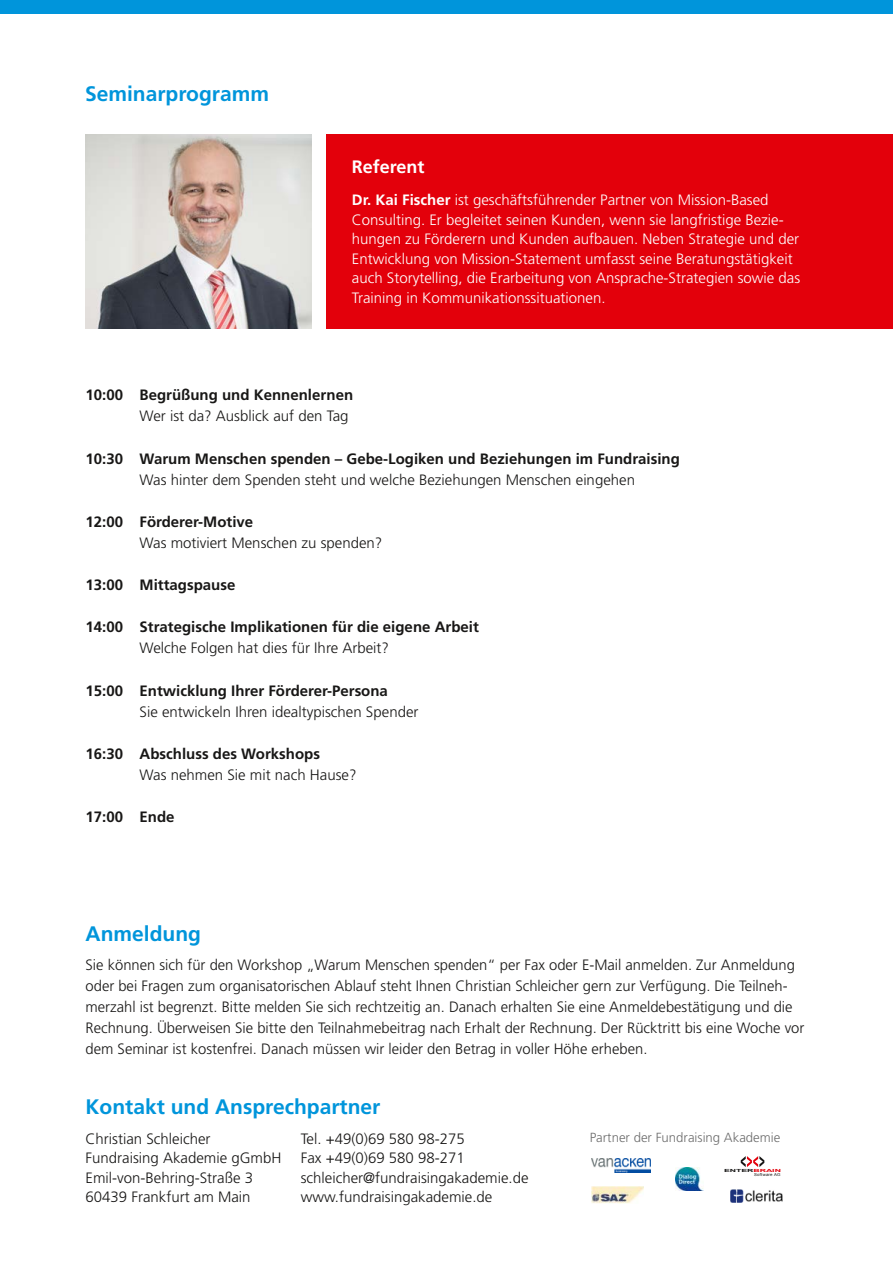
<style>
.page{position:relative;width:893px;height:1263px;background:#fff}
.page>*{position:absolute;margin:0;border:0;box-sizing:border-box;transform-origin:0 0}
.t1{font:700 21px "Frutiger LT";color:#0095db}
.t2{font:700 18px "Frutiger LT";color:#fff}
.t3{font:300 15px/19.5px "Frutiger LT";color:#181716}
.t4{font:300 15px/19.5px "Frutiger LT";color:#fff}
.t5{font:700 15px "Frutiger LT";color:#181716}
.t6{font:300 13.2px "Frutiger LT";color:#6e6e6e}
.t7{font:700 4.2px "Arial";letter-spacing:-.01em;color:#181716;scale:2.08 1}
.t8{font:4.05px "Arial";letter-spacing:.05em;color:#181716;scale:1.06 1}
.s1{font-weight:700}
.s2{color:#e3000b}
</style>
<div class="page">
<div style="left:0;top:0;width:893px;height:14px;background:#0095db"></div>
<div style="left:326px;top:134px;width:567px;height:194px;background:#e3000b"></div>
<img style="left:86px;top:134px;width:226px;height:194px">
<img style="left:676px;top:1168px;width:27px;height:22px">
<svg style="left:741px;top:1156px;width:23px;height:11px"></svg>
<img style="left:591px;top:1187px;width:52px;height:16px">
<img style="left:591px;top:1159px;width:59px;height:13px">
<img style="left:730px;top:1189px;width:52px;height:13px">
<h1 class="t1" style="left:85px;top:81px;width:186px">Seminarprogramm</h1>
<p class="t2" style="left:352px;top:156px;width:74px">Referent</p>
<p class="t4" style="left:352px;top:191px;width:450px"><span class="s1">Dr. Kai Fischer</span> ist geschäftsführender Partner von Mission-Based Consulting. Er begleitet seinen Kunden, wenn sie langfristige Bezie&shy;hungen zu Förderern und Kunden aufbauen. Neben Strategie und der Entwicklung von Mission-Statement umfasst seine Beratungstätigkeit auch Storytelling, die Erarbeitung von Ansprache-Strategien sowie das Training in Kommunikationssituationen.</p>
<p class="t5" style="left:86px;top:386px;width:269px">10:00 Begrüßung und Kennenlernen</p>
<p class="t3" style="left:140px;top:407px;width:210px">Wer ist da? Ausblick auf den Tag</p>
<p class="t5" style="left:86px;top:450px;width:596px">10:30 Warum Menschen spenden – Gebe-Logiken und Beziehungen im Fundraising</p>
<p class="t3" style="left:140px;top:470px;width:497px">Was hinter dem Spenden steht und welche Beziehungen Menschen eingehen</p>
<p class="t5" style="left:86px;top:513px;width:169px">12:00 Förderer-Motive</p>
<p class="t3" style="left:140px;top:533px;width:244px">Was motiviert Menschen zu spenden?</p>
<p class="t5" style="left:86px;top:576px;width:151px">13:00 Mittagspause</p>
<p class="t5" style="left:86px;top:618px;width:395px">14:00 Strategische Implikationen für die eigene Arbeit</p>
<p class="t3" style="left:140px;top:639px;width:251px">Welche Folgen hat dies für Ihre Arbeit?</p>
<p class="t5" style="left:86px;top:682px;width:304px">15:00 Entwicklung Ihrer Förderer-Persona</p>
<p class="t3" style="left:140px;top:702px;width:280px">Sie entwickeln Ihren idealtypischen Spender</p>
<p class="t5" style="left:86px;top:745px;width:236px">16:30 Abschluss des Workshops</p>
<p class="t3" style="left:140px;top:765px;width:218px">Was nehmen Sie mit nach Hause?</p>
<p class="t5" style="left:86px;top:808px;width:91px">17:00 Ende</p>
<h1 class="t1" style="left:86px;top:921px;width:117px">Anmeldung</h1>
<p class="t3" style="left:86px;top:955px;width:720px;line-height:21px">Sie können sich für den Workshop „Warum Menschen spenden“ per Fax oder E-Mail anmelden. Zur Anmeldung oder bei Fragen zum organisatorischen Ablauf steht Ihnen Christian Schleicher gern zur Verfügung. Die Teilneh&shy;merzahl ist begrenzt. Bitte melden Sie sich rechtzeitig an. Danach erhalten Sie eine Anmeldebestätigung und die Rechnung. Überweisen Sie bitte den Teilnahmebeitrag nach Erhalt der Rechnung. Der Rücktritt bis eine Woche vor dem Seminar ist kostenfrei. Danach müssen wir leider den Betrag in voller Höhe erheben.</p>
<h1 class="t1" style="left:86px;top:1094px;width:296px">Kontakt und Ansprechpartner</h1>
<p class="t3" style="left:86px;top:1129px;width:197px">Christian Schleicher<br>Fundraising Akademie gGmbH<br>Emil-von-Behring-Straße 3<br>60439 Frankfurt am Main</p>
<p class="t3" style="left:301px;top:1129px;width:229px">Tel. +49(0)69 580 98-275<br>Fax +49(0)69 580 98-271 schleicher@fundraisingakademie.de www.fundraisingakademie.de</p>
<p class="t6" style="left:590px;top:1130px;width:192px">Partner der Fundraising Akademie</p>
<p class="t8" style="left:754px;top:1172px;width:26px">Software AG</p>
<p class="t7" style="left:724px;top:1168px;width:29px">ENTER<span class="s2">BRAIN</span></p>
</div>
